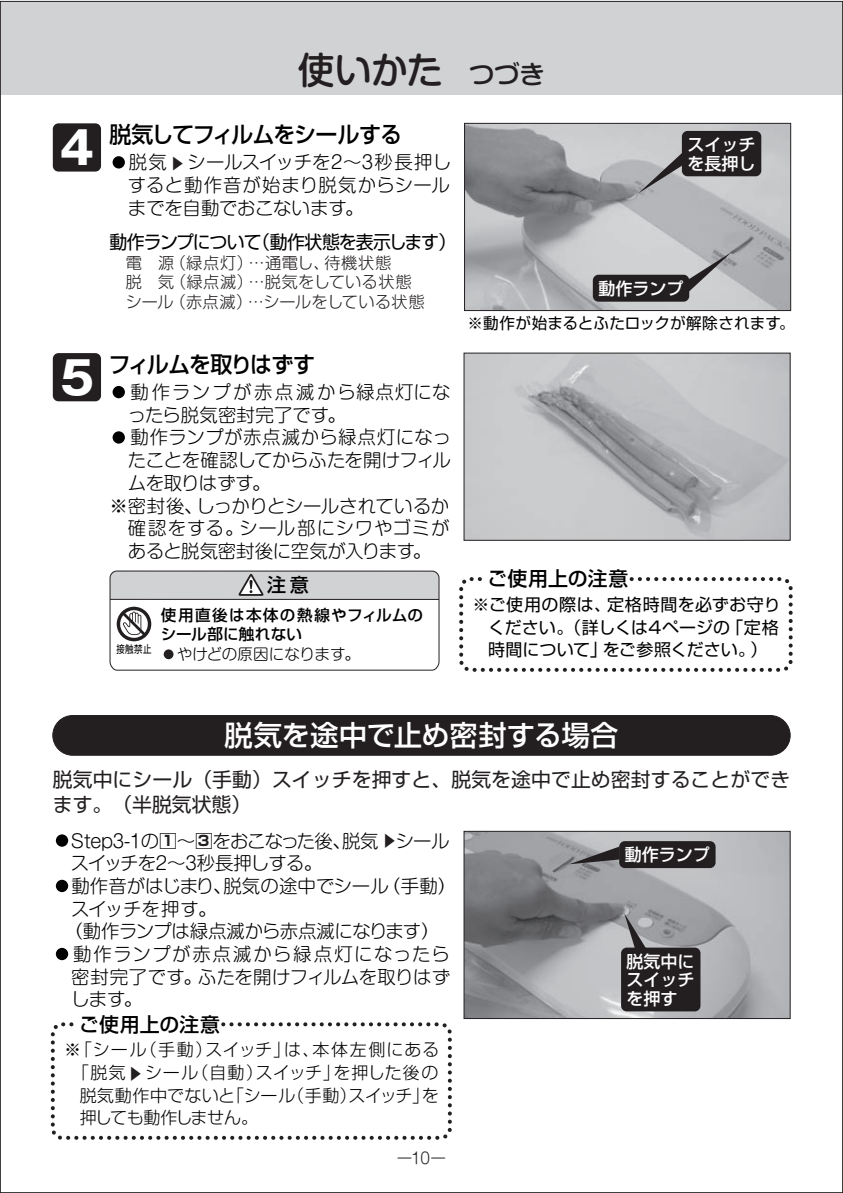
<style>
.page{position:relative;width:843px;height:1193px;background:#fff}
.page>*{position:absolute;margin:0;border:0;box-sizing:border-box;transform-origin:0 0}
.t1{font:700 45.4px "Gothic MB101 Pro";color:#fff}
.t2{font:500 36.8px "Shin M Go Pro";color:#231f20}
.t3{font:500 28.4px "Shin Go Pro";letter-spacing:-.01em;color:#fff}
.t4{font:500 22.6px "Shin Go Pro";letter-spacing:-.045em;color:#000}
.t5{font:19.8px/25.6px "Shin Go Pro";letter-spacing:.005em;color:#231f20}
.t6{font:500 19.8px "Shin Go Pro";letter-spacing:.015em;color:#000}
.t7{font:500 19.2px "Shin Go Pro";color:#000}
.t8{font:300 18.4px/22.6px "Shin M Go Pro";color:#000;text-align:justify}
.t9{font:300 18.4px "Shin M Go Pro";letter-spacing:-.03em;color:#000}
.t10{font:300 18.4px/22.6px "Shin M Go Pro";letter-spacing:.025em;color:#000}
.t11{font:300 18.4px/22.6px "Shin M Go Pro";letter-spacing:-.035em;color:#000}
.t12{font:300 18.4px "Shin M Go Pro";letter-spacing:-.02em;color:#000}
.t13{font:18.4px "Shin Go Pro";letter-spacing:-.055em;color:#000}
.t14{font:300 18.4px "Shin M Go Pro";letter-spacing:.05em;color:#000}
.t15{font:17px/22.6px "Shin Go Pro";letter-spacing:.01em;color:#000;text-align:justify}
.t16{font:500 17px/18.4px "Shin Go Pro";color:#fff}
.t17{font:300 17px "Shin Go Pro";letter-spacing:.06em;color:#000}
.t18{font:300 17px "Shin Go Pro";letter-spacing:.025em;color:#000}
.t19{font:300 17px "Shin Go Pro";letter-spacing:.05em;color:#000}
.t20{font:300 17px "Shin Go Pro";letter-spacing:-.035em;color:#000}
.t21{font:300 16.2px/19.8px "Shin Go Pro";letter-spacing:.025em;color:#231f20}
.t22{font:500 15.6px/19.8px "Shin Go Pro";letter-spacing:.025em;color:#000}
.t23{font:15.6px "Shin Go Pro";letter-spacing:.005em;color:#000}
.t24{font:300 15.6px "Shin M Go Pro";color:#000}
.t25{font:300 15.6px "Shin M Go Pro";color:#231f20}
.t26{font:15.6px "Shin Go Pro";color:#231f20}
.t27{font:700 14.2px "Shin Go Pro";color:#231f20}
.t28{font:10.6px "Shin Go Pro";color:#000;scale:.8 1}
.s1{font-size:25.6px}
.s2{color:#231f20}
</style>
<div class="page">
<div style="left:0;top:1px;width:842px;height:94px;background:#d1d2d4"></div>
<div style="left:53px;top:123px;width:48px;height:48px;background:#231f20"></div>
<img style="left:466px;top:125px;width:323px;height:184px">
<div style="left:464px;top:123px;width:327px;height:188px;border:1px solid #231f20"></div>
<svg style="left:638px;top:131px;width:123px;height:62px;background:#727172"></svg>
<div style="left:53px;top:353px;width:48px;height:48px;background:#231f20"></div>
<svg style="left:50px;top:1022px;width:402px;height:115px"></svg>
<svg style="left:109px;top:570px;width:331px;height:101px"></svg>
<img style="left:465px;top:354px;width:323px;height:184px">
<img style="left:465px;top:832px;width:323px;height:184px">
<div style="left:463px;top:830px;width:327px;height:188px;border:1px solid #231f20"></div>
<div style="left:52px;top:715px;width:739px;height:40px;background:#231f20"></div>
<svg style="left:621px;top:913px;width:79px;height:98px;background:#4c4a4c"></svg>
<svg style="left:569px;top:841px;width:146px;height:27px;background:#464445"></svg>
<svg style="left:593px;top:252px;width:138px;height:50px;background:#858486"></svg>
<svg style="left:459px;top:577px;width:334px;height:92px"></svg>
<p class="t1" style="left:60px;top:110px;width:36px">4</p>
<p class="t1" style="left:60px;top:340px;width:36px">5</p>
<p class="t2" style="left:298px;top:40px;width:249px">使いかた<span class="s1">　つづき</span></p>
<p class="t4" style="left:109px;top:116px;width:294px">脱気してフィルムをシールする</p>
<p class="t8" style="left:128px;top:149px;width:325px;text-indent:-18px">●脱気　シールスイッチを2～3秒長押しすると動作音が始まり脱気からシールまでを自動でおこないます。</p>
<p class="t13" style="left:109px;top:227px;width:348px">動作ランプについて（動作状態を表示します）</p>
<p class="t21" style="left:109px;top:250px;width:317px">　電　源（緑点灯）…通電し、待機状態<br>　脱　気（緑点滅）…脱気をしている状態　シール（赤点滅）…シールをしている状態</p>
<p class="t26" style="left:190px;top:156px;width:17px;rotate:90deg">▲</p>
<p class="t16" style="left:687px;top:133px;width:70px">スイッチを長押し</p>
<p class="t16" style="left:598px;top:277px;width:87px">動作ランプ</p>
<p class="t4" style="left:108px;top:346px;width:208px">フィルムを取りはずす</p>
<p class="t10" style="left:128px;top:378px;width:324px;text-indent:-18px">●動作ランプが赤点滅から緑点灯になったら脱気密封完了です。</p>
<p class="t10" style="left:109px;top:424px;width:343px">●動作ランプが赤点滅から緑点灯になっ</p>
<p class="t9" style="left:128px;top:445px;width:324px">たことを確認してからふたを開けフィル</p>
<p class="t9" style="left:128px;top:468px;width:144px">ムを取りはずす。</p>
<p class="t12" style="left:109px;top:491px;width:341px">※密封後、しっかりとシールされているか</p>
<p class="t14" style="left:128px;top:513px;width:323px">確認をする。シール部にシワやゴミが</p>
<p class="t12" style="left:128px;top:536px;width:305px">あると脱気密封後に空気が入ります。</p>
<p class="t7" style="left:267px;top:569px;width:43px">注意</p>
<p class="t22" style="left:161px;top:602px;width:264px">使用直後は本体の熱線やフィルムのシール部に触れない</p>
<p class="t28" style="left:116px;top:640px;width:45px">接触禁止</p>
<p class="t24" style="left:161px;top:641px;width:201px"><span class="s2">●</span>やけどの原因になります。</p>
<p class="t23" style="left:467px;top:310px;width:329px">※動作が始まるとふたロックが解除されます。</p>
<p class="t6" style="left:487px;top:562px;width:142px">ご使用上の注意</p>
<p class="t15" style="left:488px;top:591px;width:294px;text-indent:-16px">※ご使用の際は、定格時間を必ずお守りください。（詳しくは4ページの「定格時間について」をご参照ください。）</p>
<p class="t3" style="left:225px;top:711px;width:395px">脱気を途中で止め密封する場合</p>
<p class="t5" style="left:53px;top:764px;width:739px">脱気中にシール（手動）スイッチを押すと、脱気を途中で止め密封することができます。（半脱気状態）</p>
<p class="t27" style="left:162px;top:829px;width:13px">1</p>
<p class="t27" style="left:198px;top:829px;width:13px">3</p>
<p class="t25" style="left:402px;top:833px;width:17px;rotate:90deg">▲</p>
<p class="t11" style="left:71px;top:827px;width:380px;text-indent:-18px">●Step3-1の□～□をおこなった後、脱気　シールスイッチを2～3秒長押しする。</p>
<p class="t8" style="left:53px;top:872px;width:405px">●動作音がはじまり、脱気の途中でシール（手動）</p>
<p class="t8" style="left:71px;top:895px;width:147px">スイッチを押す。</p>
<p class="t9" style="left:53px;top:916px;width:388px">　（動作ランプは緑点滅から赤点滅になります）</p>
<p class="t8" style="left:71px;top:940px;width:380px;text-indent:-18px">●動作ランプが赤点滅から緑点灯になったら密封完了です。ふたを開けフィルムを取りはずします。</p>
<p class="t17" style="left:64px;top:1035px;width:377px">※「シール（手動）スイッチ」は、本体左側にある</p>
<p class="t19" style="left:72px;top:1058px;width:368px">「脱気　シール（自動）スイッチ」を押した後の</p>
<p class="t18" style="left:80px;top:1080px;width:360px">脱気動作中でないと「シール（手動）スイッチ」を</p>
<p class="t20" style="left:80px;top:1103px;width:180px">押しても動作しません。</p>
<p class="t16" style="left:624px;top:843px;width:87px">動作ランプ</p>
<p class="t16" style="left:626px;top:950px;width:70px;text-align:justify">脱気中にスイッチを押す</p>
<p class="t6" style="left:79px;top:1007px;width:142px">ご使用上の注意</p>
<p class="t25" style="left:148px;top:1065px;width:17px;rotate:90deg">▲</p>
<p class="t25" style="left:397px;top:1145px;width:51px">ー10ー</p>
</div>
